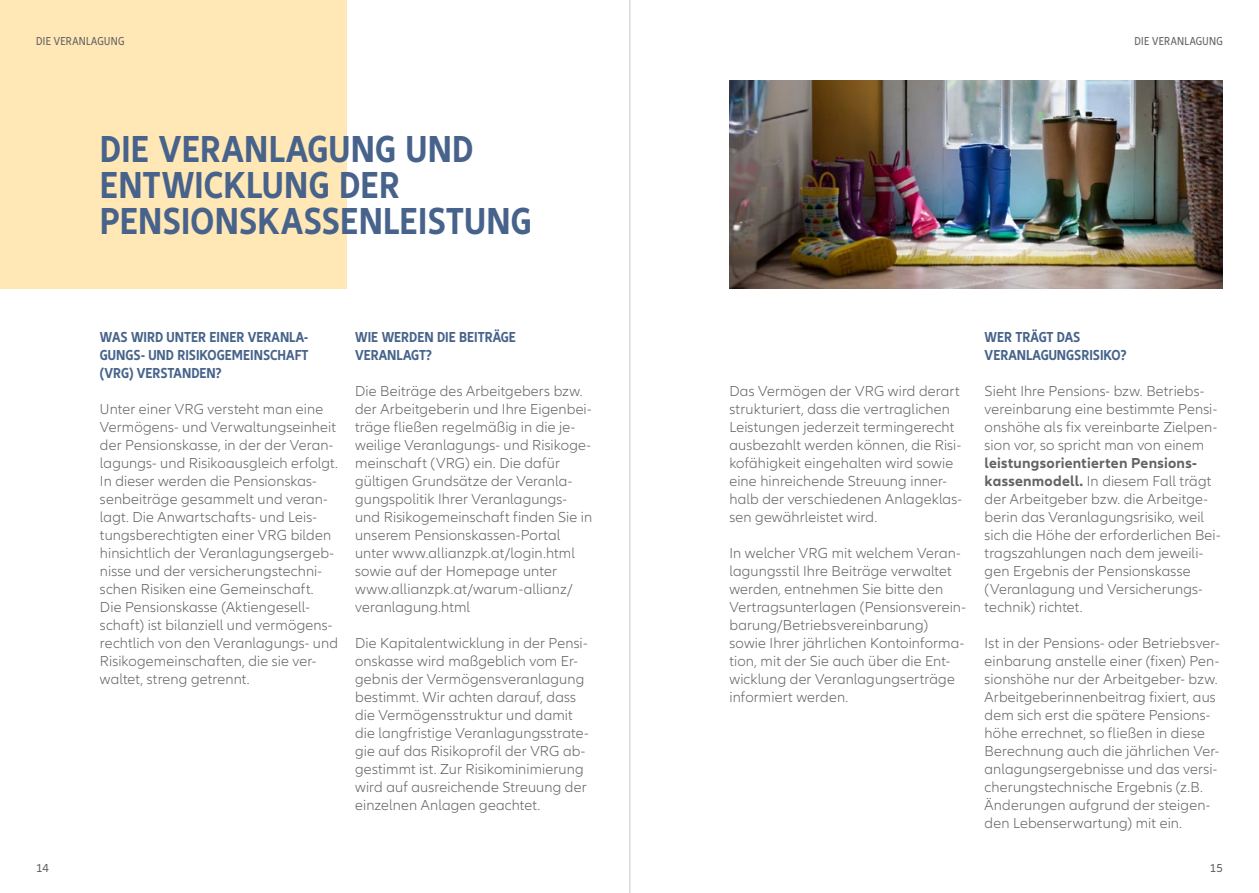
<style>
.page{position:relative;width:1259px;height:893px;background:#fff}
.page>*{position:absolute;margin:0;border:0;box-sizing:border-box;transform-origin:0 0}
.t1{font:700 condensed 39px/36px "Allianz Neo";letter-spacing:.005em;color:#47638b}
.t2{font:300 15px/18px "Allianz Neo";letter-spacing:.01em;color:#626261}
.t3{font:700 condensed 15px/18px "Allianz Neo";color:#47638b;text-align:justify}
.t4{font:condensed 12px "Allianz Neo";letter-spacing:.025em;color:#626261}
.t5{font:12px "Allianz Neo";color:#626261}
.s1{font-weight:700}
</style>
<div class="page">
<div style="left:0;top:0;width:346px;height:288px;background:#ffe7b6"></div>
<img style="left:729px;top:81px;width:493px;height:207px">
<hr style="left:629px;top:0;width:1px;height:893px;background:#c5c6c6">
<p class="t4" style="left:36px;top:34px;width:98px">HARUM QUI TUSANT</p>
<p class="t4" style="left:36px;top:34px;width:90px">DIE VERANLAGUNG</p>
<p class="t4" style="left:1134px;top:34px;width:90px">DIE VERANLAGUNG</p>
<h1 class="t1" style="left:100px;top:132px;width:433px">DIE VERANLAGUNG UND<br>ENTWICKLUNG DER<br>PENSIONSKASSENLEISTUNG</h1>
<p class="t3" style="left:100px;top:328px;width:210px">WAS WIRD UNTER EINER VERANLA-GUNGS- UND RISIKOGEMEINSCHAFT (VRG) VERSTANDEN?</p>
<p class="t2" style="left:100px;top:401px;width:240px">Unter einer VRG versteht man eine Vermögens- und Verwaltungseinheit der Pensionskasse, in der der Veran&shy;lagungs- und Risikoausgleich erfolgt.<br>In dieser werden die Pensionskas&shy;senbeiträge gesammelt und veran&shy;lagt. Die Anwartschafts- und Leis&shy;tungsberechtigten einer VRG bilden hinsichtlich der Veranlagungsergeb&shy;nisse und der versicherungstechni&shy;schen Risiken eine Gemeinschaft.<br>Die Pensionskasse (Aktiengesell&shy;schaft) ist bilanziell und vermögens&shy;rechtlich von den Veranlagungs- und Risikogemeinschaften, die sie ver&shy;waltet, streng getrennt.</p>
<p class="t3" style="left:355px;top:328px;width:162px">WIE WERDEN DIE BEITRÄGE<br>VERANLAGT?</p>
<p class="t2" style="left:355px;top:383px;width:238px">Die Beiträge des Arbeitgebers bzw. der Arbeitgeberin und Ihre Eigenbei&shy;träge fließen regelmäßig in die je&shy;weilige Veranlagungs- und Risikoge&shy;meinschaft (VRG) ein. Die dafür gültigen Grundsätze der Veranla&shy;gungspolitik Ihrer Veranlagungs&shy;und Risikogemeinschaft finden Sie in unserem Pensionskassen-Portal unter www.allianzpk.at/login.html sowie auf der Homepage unter www.allianzpk.at/warum-allianz/ veranlagung.html</p>
<p class="t2" style="left:355px;top:635px;width:235px">Die Kapitalentwicklung in der Pensi&shy;onskasse wird maßgeblich vom Er&shy;gebnis der Vermögensveranlagung bestimmt. Wir achten darauf, dass die Vermögensstruktur und damit die langfristige Veranlagungsstrate&shy;gie auf das Risikoprofil der VRG ab&shy;gestimmt ist. Zur Risikominimierung wird auf ausreichende Streuung der einzelnen Anlagen geachtet.</p>
<p class="t2" style="left:729px;top:383px;width:234px">Das Vermögen der VRG wird derart strukturiert, dass die vertraglichen Leistungen jederzeit termingerecht ausbezahlt werden können, die Risi&shy;kofähigkeit eingehalten wird sowie eine hinreichende Streuung inner&shy;halb der verschiedenen Anlageklas&shy;sen gewährleistet wird.</p>
<p class="t2" style="left:729px;top:545px;width:238px">In welcher VRG mit welchem Veran&shy;lagungsstil Ihre Beiträge verwaltet werden, entnehmen Sie bitte den Vertragsunterlagen (Pensionsverein&shy;barung/Betriebsvereinbarung) sowie Ihrer jährlichen Kontoinforma&shy;tion, mit der Sie auch über die Ent&shy;wicklung der Veranlagungserträge informiert werden.</p>
<p class="t3" style="left:984px;top:328px;width:40px">WER TRÄGT</p>
<p class="t3" style="left:1057px;top:328px;width:9px">DAS</p>
<p class="t3" style="left:984px;top:346px;width:9px">VERANLAGUNGSRISIKO</p>
<p class="t3" style="left:1120px;top:346px;width:7px">?</p>
<p class="t2" style="left:984px;top:383px;width:234px">Sieht Ihre Pensions- bzw. Betriebs&shy;vereinbarung eine bestimmte Pensi&shy;onshöhe als fix vereinbarte Zielpen&shy;sion vor, so spricht man von einem</p>
<p class="t2" style="left:984px;top:455px;width:237px"><span class="s1">leistungsorientierten Pensions&shy;kassenmodell.</span> In diesem Fall trägt der Arbeitgeber bzw. die Arbeitge&shy;berin das Veranlagungsrisiko, weil sich die Höhe der erforderlichen Bei&shy;tragszahlungen nach dem jeweili&shy;gen Ergebnis der Pensionskasse (Veranlagung und Versicherungs&shy;technik) richtet.</p>
<p class="t2" style="left:984px;top:635px;width:236px">Ist in der Pensions- oder Betriebsver&shy;einbarung anstelle einer (fixen) Pen&shy;sionshöhe nur der Arbeitgeber- bzw.<br>Arbeitgeberinnenbeitrag fixiert, aus dem sich erst die spätere Pensions&shy;höhe errechnet, so fließen in diese Berechnung auch die jährlichen Ver&shy;anlagungsergebnisse und das versi&shy;cherungstechnische Ergebnis (z.B.<br>Änderungen aufgrund der steigen&shy;den Lebenserwartung) mit ein.</p>
<p class="t5" style="left:36px;top:861px;width:14px">14</p>
<p class="t5" style="left:1209px;top:861px;width:15px">15</p>
</div>
